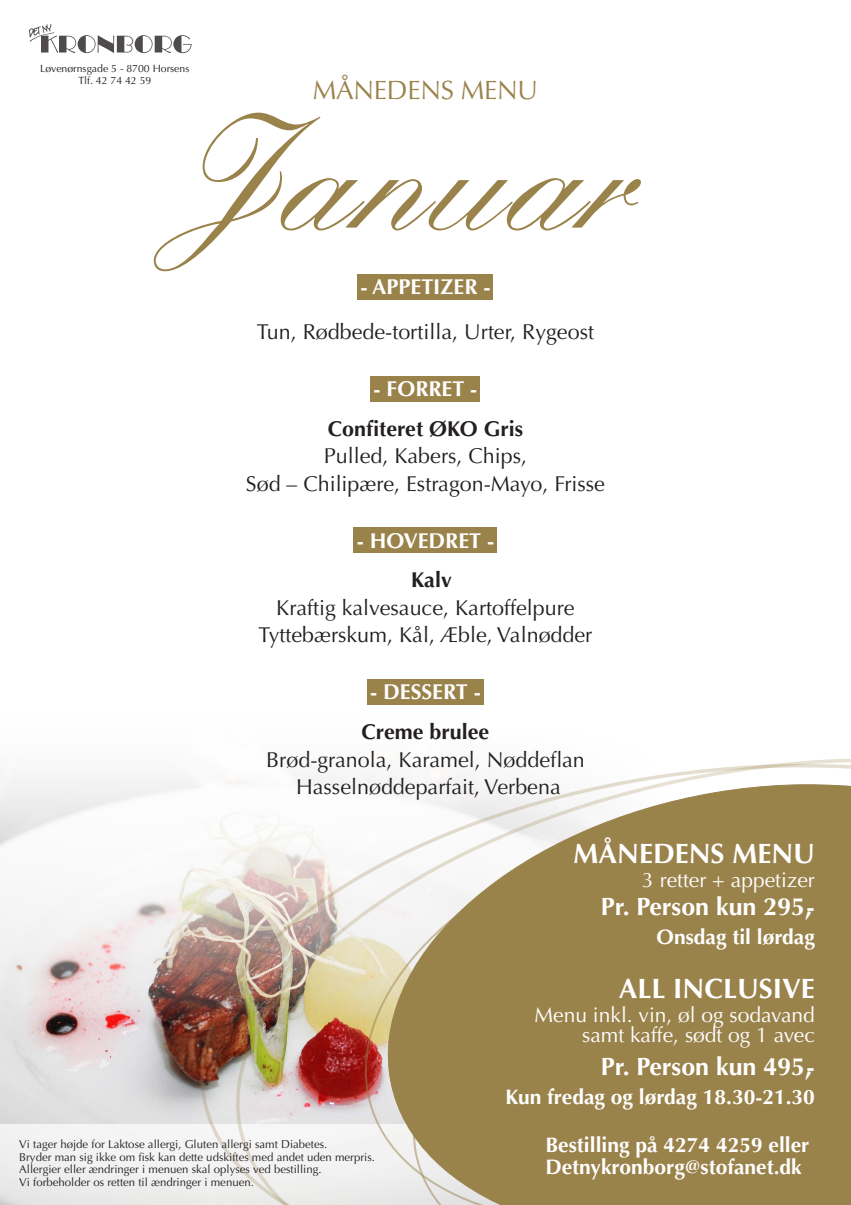
<style>
.page{position:relative;width:851px;height:1205px;background:#fff}
.page>*{position:absolute;margin:0;border:0;box-sizing:border-box;transform-origin:0 0}
.t1{font:500 160.5px "Kuenstler Script LT Std";color:#9a824b}
.t2{font:700 28px "Optima LT Std";color:#fff}
.t3{font:26.5px "Optima LT Std";letter-spacing:-.01em;color:#9a824b}
.t4{font:700 25px "Optima LT Std";color:#fff}
.t5{font:21.5px/27.5px "Optima LT Std";color:#231f20;text-align:center}
.t6{font:700 21.5px "Optima LT Std";color:#fff}
.t7{font:700 21.5px "Optima LT Std";color:#231f20}
.t8{font:700 21px/21.5px "Optima LT Std";color:#fff}
.t9{font:21px/20px "Optima LT Std";color:#fff;text-align:right}
.t10{font:11.4px/12.6px "Optima LT Std";color:#231f20}
.t11{font:10.5px/11.6px "Optima LT Std";color:#231f20;text-align:center}
</style>
<div class="page">
<img style="left:0;top:689px;width:484px;height:435px">
<svg style="left:29px;top:24px;width:163px;height:29px"></svg>
<div style="left:357px;top:274px;width:136px;height:25px;background:#9a824b"></div>
<div style="left:370px;top:376px;width:110px;height:25px;background:#9a824b"></div>
<div style="left:354px;top:528px;width:143px;height:25px;background:#9a824b"></div>
<div style="left:367px;top:679px;width:116px;height:25px;background:#9a824b"></div>
<div style="left:0;top:1124px;width:850px;height:81px;background:#f1f1f1"></div>
<svg style="left:216px;top:724px;width:268px;height:12px"></svg>
<img style="left:186px;top:736px;width:664px;height:469px">
<svg style="left:375px;top:760px;width:475px;height:27px"></svg>
<svg style="left:351px;top:787px;width:499px;height:418px"></svg>
<p class="t11" style="left:40px;top:63px;width:151px">Løvenørnsgade 5 - 8700 Horsens<br>Tlf. 42 74 42 59</p>
<h3 class="t3" style="left:313px;top:74px;width:227px">MÅNEDENS MENU</h3>
<h1 class="t1" style="left:155px;top:80px;width:477px">Januar</h1>
<h3 class="t6" style="left:360px;top:275px;width:132px">- APPETIZER -</h3>
<h3 class="t5" style="left:257px;top:318px;width:338px">Tun, Rødbede-tortilla, Urter, Rygeost</h3>
<h3 class="t6" style="left:373px;top:376px;width:105px">- FORRET -</h3>
<h3 class="t7" style="left:328px;top:416px;width:197px">Confiteret ØKO Gris</h3>
<h3 class="t5" style="left:246px;top:442px;width:360px">Pulled, Kabers, Chips,<br>Sød – Chilipære, Estragon-Mayo, Frisse</h3>
<h3 class="t6" style="left:356px;top:528px;width:139px">- HOVEDRET -</h3>
<h3 class="t7" style="left:411px;top:568px;width:42px">Kalv</h3>
<h3 class="t5" style="left:258px;top:594px;width:335px">Kraftig kalvesauce, Kartoffelpure<br>Tyttebærskum, Kål, Æble, Valnødder</h3>
<h3 class="t6" style="left:370px;top:680px;width:112px">- DESSERT -</h3>
<h3 class="t7" style="left:361px;top:719px;width:129px">Creme brulee</h3>
<h3 class="t5" style="left:266px;top:746px;width:320px">Brød-granola, Karamel, Nøddeflan<br>Hasselnøddeparfait, Verbena</h3>
<p class="t10" style="left:19px;top:1138px;width:357px">Vi tager højde for Laktose allergi, Gluten allergi samt Diabetes.<br>Bryder man sig ikke om fisk kan dette udskiftes med andet uden merpris.<br>Allergier eller ændringer i menuen skal oplyses ved bestilling.<br>Vi forbeholder os retten til ændringer i menuen.</p>
<h2 class="t2" style="left:573px;top:837px;width:243px">MÅNEDENS MENU</h2>
<h3 class="t9" style="left:642px;top:870px;width:174px">3 retter + appetizer</h3>
<h3 class="t4" style="left:600px;top:891px;width:215px">Pr. Person kun 295,-</h3>
<h3 class="t8" style="left:656px;top:926px;width:160px">Onsdag til lørdag</h3>
<h2 class="t2" style="left:618px;top:972px;width:198px">ALL INCLUSIVE</h2>
<h3 class="t9" style="left:534px;top:1005px;width:282px">Menu inkl. vin, øl og sodavand samt kaffe, sødt og 1 avec</h3>
<h3 class="t4" style="left:600px;top:1052px;width:215px">Pr. Person kun 495,-</h3>
<h3 class="t8" style="left:505px;top:1087px;width:311px">Kun fredag og lørdag 18.30-21.30</h3>
<h3 class="t8" style="left:545px;top:1134px;width:265px">Bestilling på 4274 4259 eller<br>Detnykronborg@stofanet.dk</h3>
</div>
